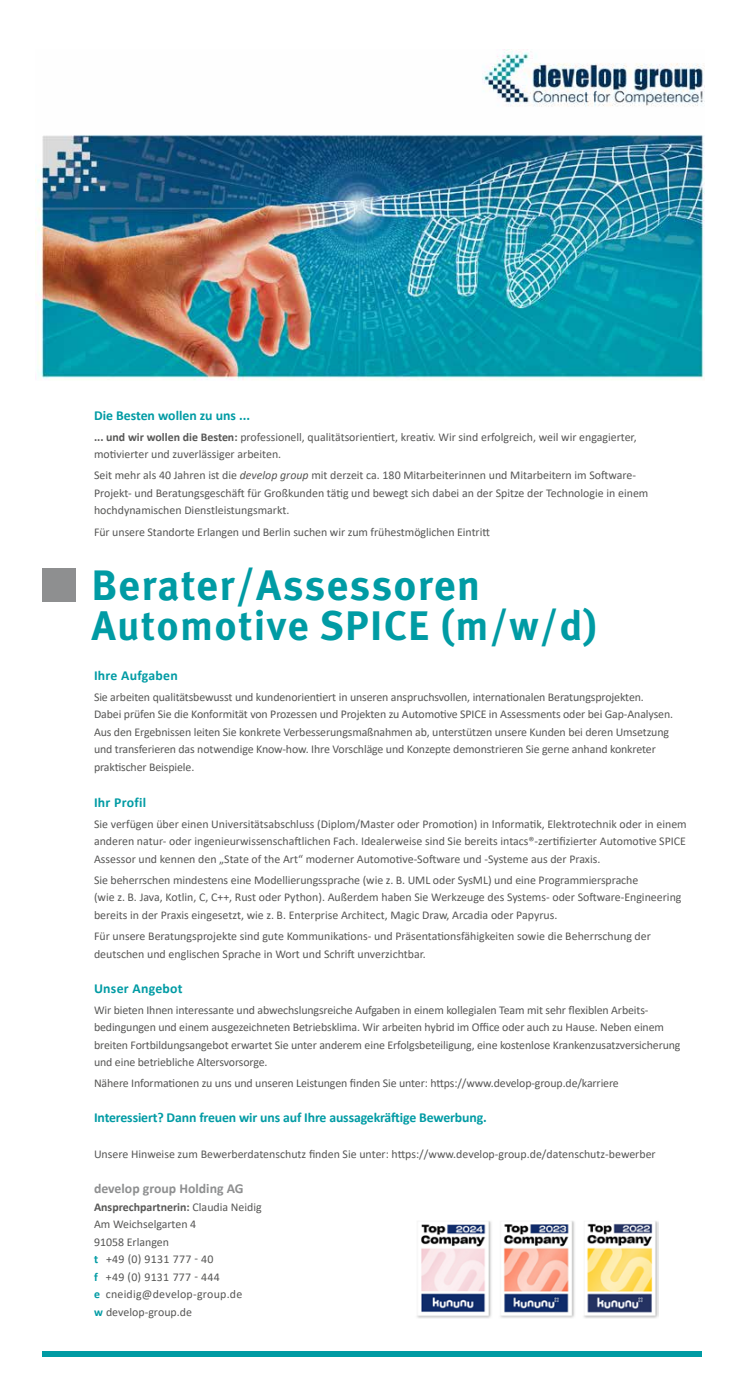
<style>
.page{position:relative;width:745px;height:1382px;background:#fff}
.page>*{position:absolute;margin:0;border:0;box-sizing:border-box;transform-origin:0 0}
.t1{font:700 42.5px "Meta OT";letter-spacing:.03em;color:#009ba4}
.t2{font:700 41.25px "Meta OT";letter-spacing:.03em;color:#009ba4}
.t3{font:700 13.75px "Calibri";letter-spacing:-.01em;color:#009ba4}
.t4{font:700 13.75px "Calibri";letter-spacing:.02em;color:#009ba4}
.t5{font:700 13.75px "Calibri";color:#8e8f90}
.t6{font:11.88px/17.5px "Calibri";letter-spacing:-.01em;color:#575756}
.s1{font-weight:700}
.s2{font-style:italic}
.s3{font-weight:700;color:#009ba4}
</style>
<div class="page">
<img style="left:35px;top:49px;width:669px;height:331px">
<div style="left:43px;top:568px;width:33px;height:34px;background:#8e8f90"></div>
<div style="left:43px;top:1351px;width:659px;height:6px;background:#009ba4"></div>
<img style="left:417px;top:1221px;width:240px;height:97px">
<p class="t3" style="left:94px;top:406px;width:157px">Die Besten wollen zu uns ...</p>
<p class="t6" style="left:94px;top:428px;width:544px"><span class="s1">... und wir wollen die Besten:</span> professionell, qualitätsorientiert, kreativ. Wir sind erfolgreich, weil wir engagierter, motivierter und zuverlässiger arbeiten.</p>
<p class="t6" style="left:94px;top:466px;width:555px">Seit mehr als 40 Jahren ist die <span class="s2">develop group</span> mit derzeit ca. 180 Mitarbeiterinnen und Mitarbeitern im Software-<br>Projekt- und Beratungsgeschäft für Großkunden tätig und bewegt sich dabei an der Spitze der Technologie in einem hochdynamischen Dienstleistungsmarkt.</p>
<p class="t6" style="left:94px;top:523px;width:397px">Für unsere Standorte Erlangen und Berlin suchen wir zum frühestmöglichen Eintritt</p>
<h1 class="t1" style="left:91px;top:558px;width:390px">Berater/Assessoren</h1>
<h2 class="t2" style="left:91px;top:599px;width:507px">Automotive SPICE (m/w/d)</h2>
<p class="t4" style="left:94px;top:665px;width:85px">Ihre Aufgaben</p>
<p class="t6" style="left:94px;top:688px;width:580px">Sie arbeiten qualitätsbewusst und kundenorientiert in unseren anspruchsvollen, internationalen Beratungsprojekten.<br>Dabei prüfen Sie die Konformität von Prozessen und Projekten zu Automotive SPICE in Assessments oder bei Gap-Analysen.<br>Aus den Ergebnissen leiten Sie konkrete Verbesserungsmaßnahmen ab, unterstützen unsere Kunden bei deren Umsetzung und transferieren das notwendige Know-how. Ihre Vorschläge und Konzepte demonstrieren Sie gerne anhand konkreter praktischer Beispiele.</p>
<p class="t4" style="left:94px;top:792px;width:54px">Ihr Profil</p>
<p class="t6" style="left:94px;top:815px;width:594px;text-align:justify">Sie verfügen über einen Universitätsabschluss (Diplom/Master oder Promotion) in Informatik, Elektrotechnik oder in einem anderen natur- oder ingenieurwissenschaftlichen Fach. Idealerweise sind Sie bereits intacs®-zertifizierter Automotive SPICE Assessor und kennen den „State of the Art“ moderner Automotive-Software und -Systeme aus der Praxis.</p>
<p class="t6" style="left:94px;top:871px;width:588px">Sie beherrschen mindestens eine Modellierungssprache (wie z. B. UML oder SysML) und eine Programmiersprache<br>(wie z. B. Java, Kotlin, C, C++, Rust oder Python). Außerdem haben Sie Werkzeuge des Systems- oder Software-Engineering bereits in der Praxis eingesetzt, wie z. B. Enterprise Architect, Magic Draw, Arcadia oder Papyrus.</p>
<p class="t6" style="left:94px;top:926px;width:558px;line-height:17.9px">Für unsere Beratungsprojekte sind gute Kommunikations- und Präsentationsfähigkeiten sowie die Beherrschung der deutschen und englischen Sprache in Wort und Schrift unverzichtbar.</p>
<p class="t4" style="left:94px;top:978px;width:90px">Unser Angebot</p>
<p class="t6" style="left:94px;top:1001px;width:587px">Wir bieten Ihnen interessante und abwechslungsreiche Aufgaben in einem kollegialen Team mit sehr flexiblen Arbeits&shy;bedingungen und einem ausgezeichneten Betriebsklima. Wir arbeiten hybrid im Office oder auch zu Hause. Neben einem breiten Fortbildungsangebot erwartet Sie unter anderem eine Erfolgsbeteiligung, eine kostenlose Krankenzusatzversicherung und eine betriebliche Altersvorsorge.</p>
<p class="t6" style="left:94px;top:1074px;width:526px">Nähere Informationen zu uns und unseren Leistungen finden Sie unter: https://www.develop-group.de/karriere</p>
<p class="t3" style="left:94px;top:1108px;width:394px">Interessiert? Dann freuen wir uns auf Ihre aussagekräftige Bewerbung.</p>
<p class="t6" style="left:94px;top:1145px;width:563px">Unsere Hinweise zum Bewerberdatenschutz finden Sie unter: https://www.develop-group.de/datenschutz-bewerber</p>
<p class="t5" style="left:94px;top:1179px;width:151px">develop group Holding AG</p>
<p class="t6" style="left:94px;top:1198px;width:169px"><span class="s1">Ansprechpartnerin:</span> Claudia Neidig<br>Am Weichselgarten 4<br>91058 Erlangen<br><span class="s3">t</span> +49 (0) 9131 777 - 40<br><span class="s3">f</span> +49 (0) 9131 777 - 444<br><span class="s3">e</span> cneidig@develop-group.de<br><span class="s3">w</span> develop-group.de</p>
</div>
